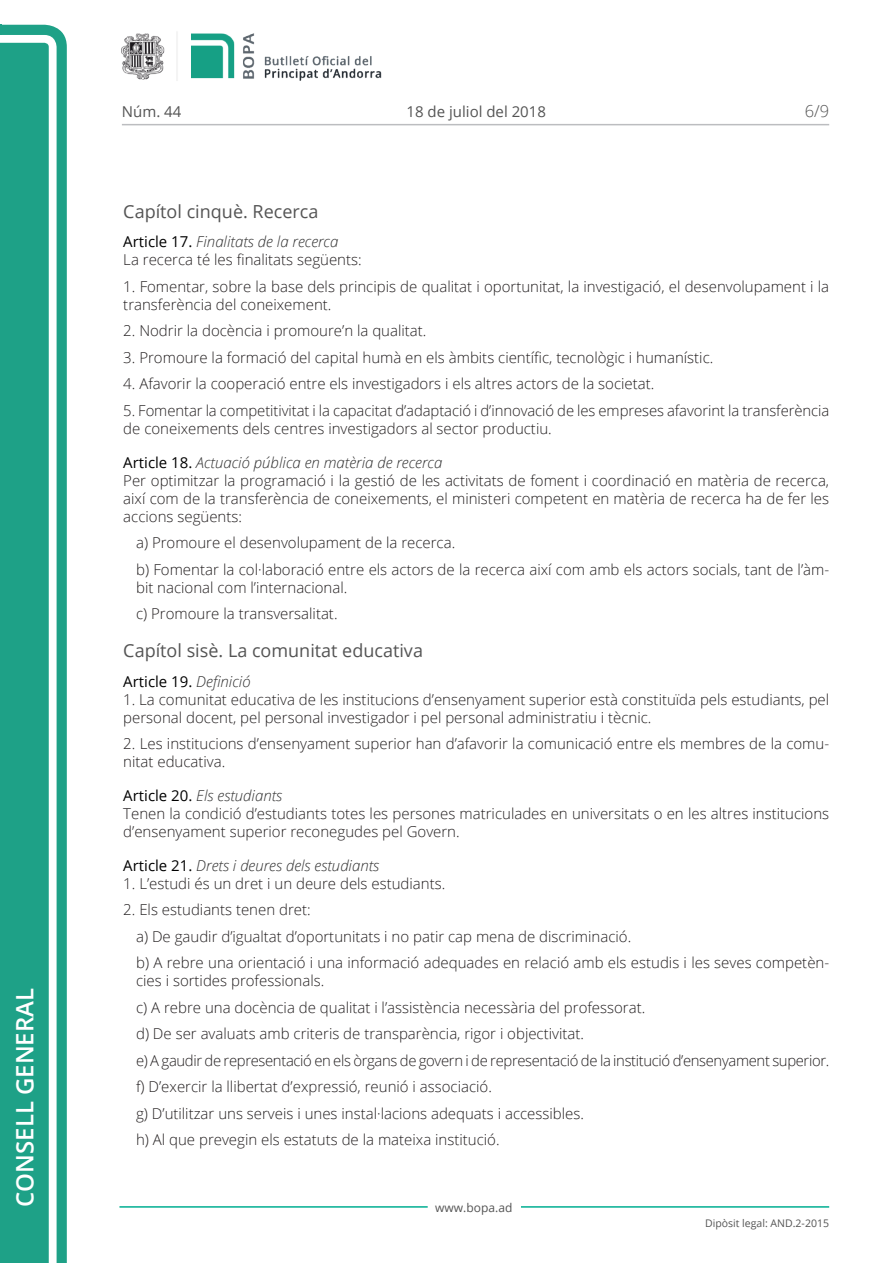
<style>
.page{position:relative;width:893px;height:1263px;background:#fff}
.page>*{position:absolute;margin:0;border:0;box-sizing:border-box;transform-origin:0 0}
.t1{font:600 24px "Open Sans";color:#fff}
.Titol_6{font:18px "Open Sans";color:#545454}
.t2{font:300 16.5px "Open Sans";color:#545454}
.Body_text{font:300 15px/18px "Open Sans";color:#231f20}
.Body_text_i{font:300 15px/18px "Open Sans";color:#231f20}
.Titol_7{font:italic 300 15px "Open Sans";color:#303030}
.Body_text_i-2{font:300 15px "Open Sans";letter-spacing:-.025em;color:#231f20}
.t3{font:15px "Open Sans";color:#545454}
.Titol_7-2{font:15px "Open Sans";color:#000}
.t4{font:12px "Open Sans";color:#545454}
.t5{font:10.5px "Open Sans";color:#545454}
.s1{font-weight:400;font-style:normal;color:#000}
.s2{font-weight:300;font-style:italic;color:#303030}
</style>
<div class="page">
<svg style="left:0;top:25px;width:67px;height:1238px;fill:#1ea187"></svg>
<div style="left:0;top:43px;width:49px;height:1220px;background:#1ea187"></div>
<img style="left:122px;top:32px;width:260px;height:49px">
<hr style="left:119px;top:1206px;width:309px;height:2px;background:#00ae91">
<hr style="left:521px;top:1206px;width:308px;height:2px;background:#00ae91">
<hr style="left:122px;top:124px;width:707px;height:1px;background:#bcbdc0">
<h1 class="t1" style="left:8px;top:1207px;width:220px;rotate:-90deg">Consell General</h1>
<p class="t3" style="left:122px;top:102px;width:61px">Núm. 44</p>
<p class="t3" style="left:406px;top:102px;width:141px">18 de juliol del 2018</p>
<p class="t2" style="left:805px;top:100px;width:26px">6/9</p>
<p class="Titol_6" style="left:123px;top:199px;width:197px">Capítol cinquè. Recerca</p>
<p class="Titol_7" style="left:123px;top:232px;width:217px"><span class="s1">Article 17.</span> Finalitats de la recerca</p>
<p class="Body_text" style="left:123px;top:251px;width:240px">La recerca té les finalitats següents:</p>
<p class="Body_text" style="left:123px;top:277px;width:707px">1. Fomentar, sobre la base dels principis de qualitat i oportunitat, la investigació, el desenvolupament i la transferència del coneixement.</p>
<p class="Body_text" style="left:123px;top:322px;width:305px">2. Nodrir la docència i promoure’n la qualitat.</p>
<p class="Body_text" style="left:123px;top:348px;width:592px">3. Promoure la formació del capital humà en els àmbits científic, tecnològic i humanístic.</p>
<p class="Body_text" style="left:123px;top:375px;width:532px">4. Afavorir la cooperació entre els investigadors i els altres actors de la societat.</p>
<p class="Body_text" style="left:123px;top:401px;width:708px">5. Fomentar la competitivitat i la capacitat d’adaptació i d’innovació de les empreses afavorint la transferència de coneixements dels centres investigadors al sector productiu.</p>
<p class="Titol_7" style="left:123px;top:452px;width:320px"><span class="s1">Article 18.</span> Actuació pública en matèria de recerca</p>
<p class="Body_text" style="left:123px;top:471px;width:707px;text-align:justify">Per optimitzar la programació i la gestió de les activitats de foment i coordinació en matèria de recerca, així com de la transferència de coneixements, el ministeri competent en matèria de recerca ha de fer les accions següents:</p>
<p class="Body_text_i" style="left:136px;top:533px;width:321px">a) Promoure el desenvolupament de la recerca.</p>
<p class="Body_text_i" style="left:136px;top:560px;width:695px">b) Fomentar la col·laboració entre els actors de la recerca així com amb els actors socials, tant de l’àm&shy;bit nacional com l’internacional.</p>
<p class="Body_text_i" style="left:136px;top:604px;width:203px">c) Promoure la transversalitat.</p>
<p class="Titol_6" style="left:123px;top:638px;width:301px">Capítol sisè. La comunitat educativa</p>
<p class="Titol_7-2" style="left:123px;top:671px;width:129px">Article 19. <span class="s2">Definició</span></p>
<p class="Body_text" style="left:123px;top:690px;width:707px">1. La comunitat educativa de les institucions d’ensenyament superior està constituïda pels estudiants, pel personal docent, pel personal investigador i pel personal administratiu i tècnic.</p>
<p class="Body_text" style="left:123px;top:734px;width:707px">2. Les institucions d’ensenyament superior han d’afavorir la comunicació entre els membres de la comu&shy;nitat educativa.</p>
<p class="Titol_7" style="left:123px;top:785px;width:161px"><span class="s1">Article 20.</span> Els estudiants</p>
<p class="Body_text" style="left:123px;top:804px;width:707px">Tenen la condició d’estudiants totes les persones matriculades en universitats o en les altres institucions d’ensenyament superior reconegudes pel Govern.</p>
<p class="Titol_7" style="left:123px;top:855px;width:258px"><span class="s1">Article 21.</span> Drets i deures dels estudiants</p>
<p class="Body_text" style="left:123px;top:874px;width:323px">1. L’estudi és un dret i un deure dels estudiants.</p>
<p class="Body_text" style="left:123px;top:900px;width:189px">2. Els estudiants tenen dret:</p>
<p class="Body_text_i" style="left:136px;top:927px;width:497px">a) De gaudir d’igualtat d’oportunitats i no patir cap mena de discriminació.</p>
<p class="Body_text_i" style="left:136px;top:953px;width:695px">b) A rebre una orientació i una informació adequades en relació amb els estudis i les seves competèn&shy;cies i sortides professionals.</p>
<p class="Body_text_i" style="left:136px;top:998px;width:511px">c) A rebre una docència de qualitat i l’assistència necessària del professorat.</p>
<p class="Body_text_i" style="left:136px;top:1024px;width:449px">d) De ser avaluats amb criteris de transparència, rigor i objectivitat.</p>
<p class="Body_text_i-2" style="left:136px;top:1050px;width:695px">e) A gaudir de representació en els òrgans de govern i de representació de la institució d’ensenyament superior.</p>
<p class="Body_text_i" style="left:136px;top:1077px;width:357px">f) D’exercir la llibertat d’expressió, reunió i associació.</p>
<p class="Body_text_i" style="left:136px;top:1104px;width:449px">g) D’utilitzar uns serveis i unes instal·lacions adequats i accessibles.</p>
<p class="Body_text_i" style="left:136px;top:1130px;width:365px">h) Al que prevegin els estatuts de la mateixa institució.</p>
<p class="t4" style="left:435px;top:1199px;width:79px">www.bopa.ad</p>
<p class="t5" style="left:705px;top:1216px;width:125px">Dipòsit legal: AND.2-2015</p>
</div>
